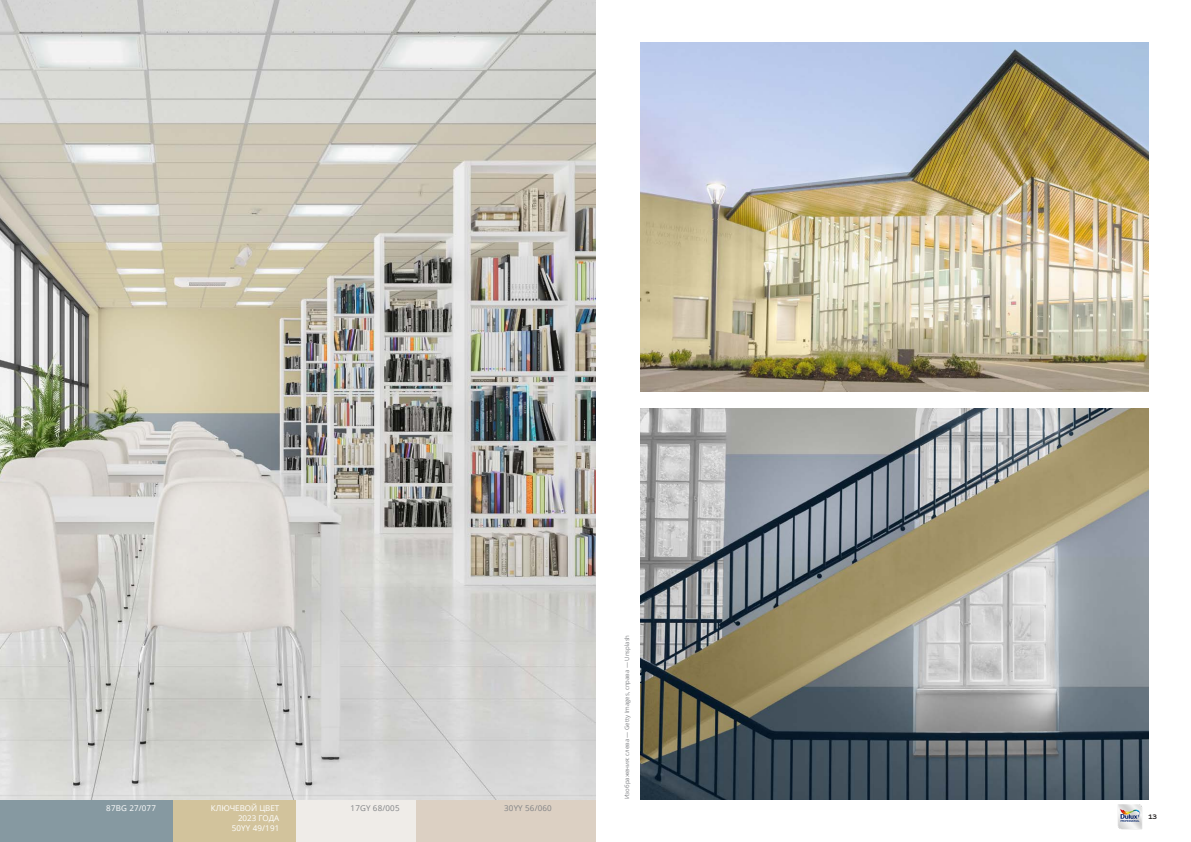
<style>
.page{position:relative;width:1191px;height:842px;background:#fff}
.page>*{position:absolute;margin:0;border:0;box-sizing:border-box;transform-origin:0 0}
.t1{font:8px/10px "Open Sans";color:#fff;text-align:right}
.t2{font:8px "Open Sans";letter-spacing:.02em;color:#808285}
.t3{font:8px "Open Sans";letter-spacing:.02em;color:#fff}
.t4{font:700 7px "Colour Sans";color:#231f20}
.t5{font:6px "Open Sans";color:#808285}
</style>
<div class="page">
<img style="left:1118px;top:804px;width:24px;height:26px">
<div style="left:293px;top:799px;width:123px;height:43px;background:#efece8"></div>
<div style="left:0;top:799px;width:173px;height:43px;background:#8699a1"></div>
<div style="left:416px;top:799px;width:180px;height:43px;background:#dcd0c3"></div>
<div style="left:173px;top:799px;width:123px;height:43px;background:#d2c39c"></div>
<img style="left:641px;top:408px;width:507px;height:391px">
<img style="left:641px;top:43px;width:507px;height:349px">
<img style="left:0;top:0;width:595px;height:799px">
<h1 class="t3" style="left:106px;top:803px;width:51px">87BG 27/077</h1>
<h1 class="t1" style="left:211px;top:803px;width:70px">КЛЮЧЕВОЙ ЦВЕТ</h1>
<h1 class="t2" style="left:350px;top:803px;width:50px">17GY 68/005</h1>
<h1 class="t2" style="left:504px;top:803px;width:49px">30YY 56/060</h1>
<h1 class="t1" style="left:232px;top:813px;width:49px">2023 ГОДА<br>50YY 49/191</h1>
<p class="t5" style="left:623px;top:799px;width:166px;rotate:-90deg">Изображения: слева — Getty Images, справа — Unsplash</p>
<p class="t4" style="left:1148px;top:811px;width:10px">13</p>
</div>
